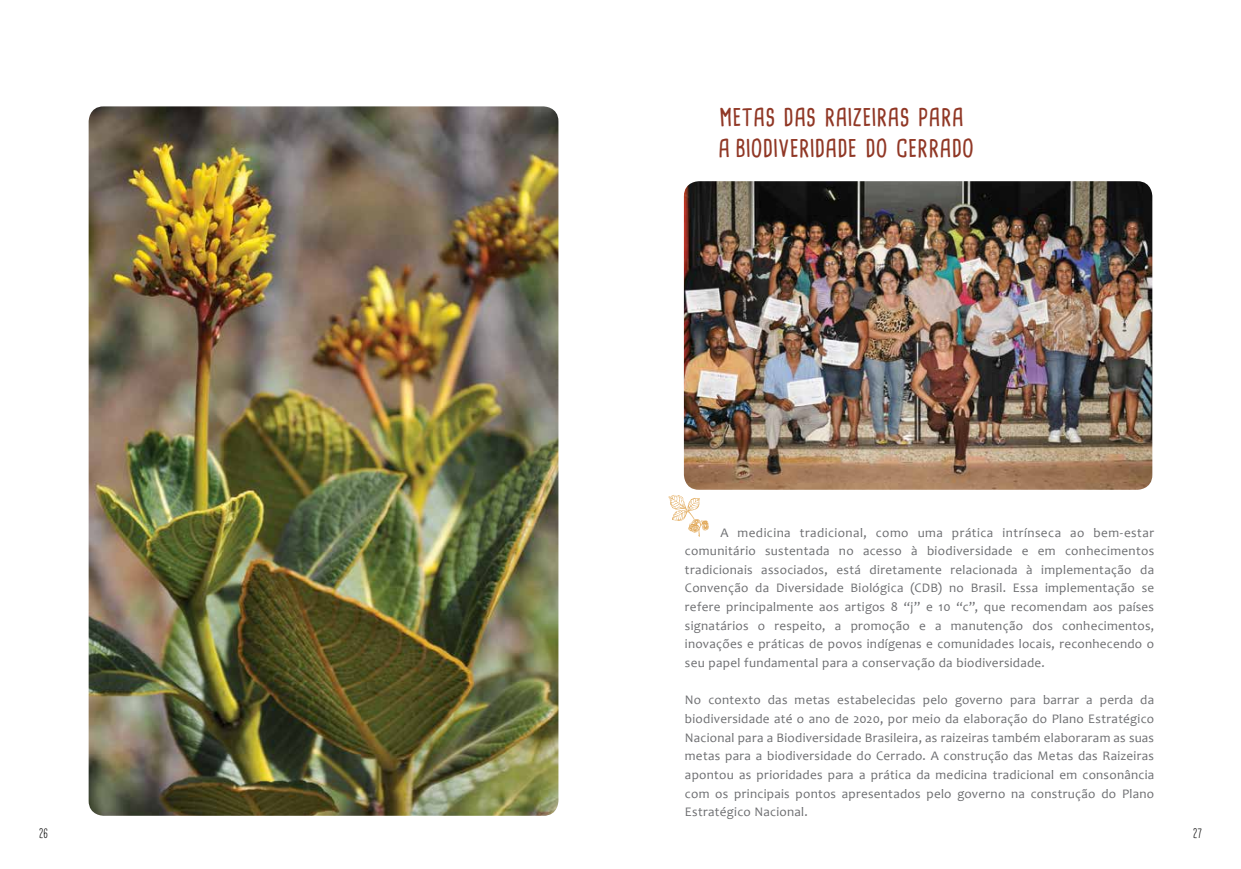
<style>
.page{position:relative;width:1241px;height:869px;background:#fff}
.page>*{position:absolute;margin:0;border:0;box-sizing:border-box;transform-origin:0 0}
.t1{font:700 23.75px/31.2px "Cardenio Modern";color:#903725}
.t2{font:13.12px/18.6px "Candara";letter-spacing:.02em;color:#6d6e71;text-align:justify}
.t3{font:12.5px "Cardenio Modern";color:#000}
</style>
<div class="page">
<img style="left:89px;top:106px;width:469px;height:709px">
<img style="left:683px;top:181px;width:469px;height:308px">
<svg style="left:668px;top:495px;width:40px;height:41px"></svg>
<h1 class="t1" style="left:718px;top:101px;width:254px">METAS DAS RAIZEIRAS PARA<br>A BIODIVERIDADE DO CERRADO</h1>
<p class="t2" style="left:684px;top:522px;width:470px;text-indent:35px">A medicina tradicional, como uma prática intrínseca ao bem-estar comunitário sustentada no acesso à biodiversidade e em conhecimentos tradicionais associados, está diretamente relacionada à implementação da Convenção da Diversidade Biológica (CDB) no Brasil. Essa implementação se refere principalmente aos artigos 8 “j” e 10 “c”, que recomendam aos países signatários o respeito, a promoção e a manutenção dos conhecimentos, inovações e práticas de povos indígenas e comunidades locais, reconhecendo o seu papel fundamental para a conservação da biodiversidade.</p>
<p class="t2" style="left:684px;top:690px;width:470px">No contexto das metas estabelecidas pelo governo para barrar a perda da biodiversidade até o ano de 2020, por meio da elaboração do Plano Estratégico Nacional para a Biodiversidade Brasileira, as raizeiras também elaboraram as suas metas para a biodiversidade do Cerrado. A construção das Metas das Raizeiras apontou as prioridades para a prática da medicina tradicional em consonância com os principais pontos apresentados pelo governo na construção do Plano Estratégico Nacional.</p>
<p class="t3" style="left:39px;top:826px;width:10px">26</p>
<p class="t3" style="left:1192px;top:826px;width:10px">27</p>
</div>
